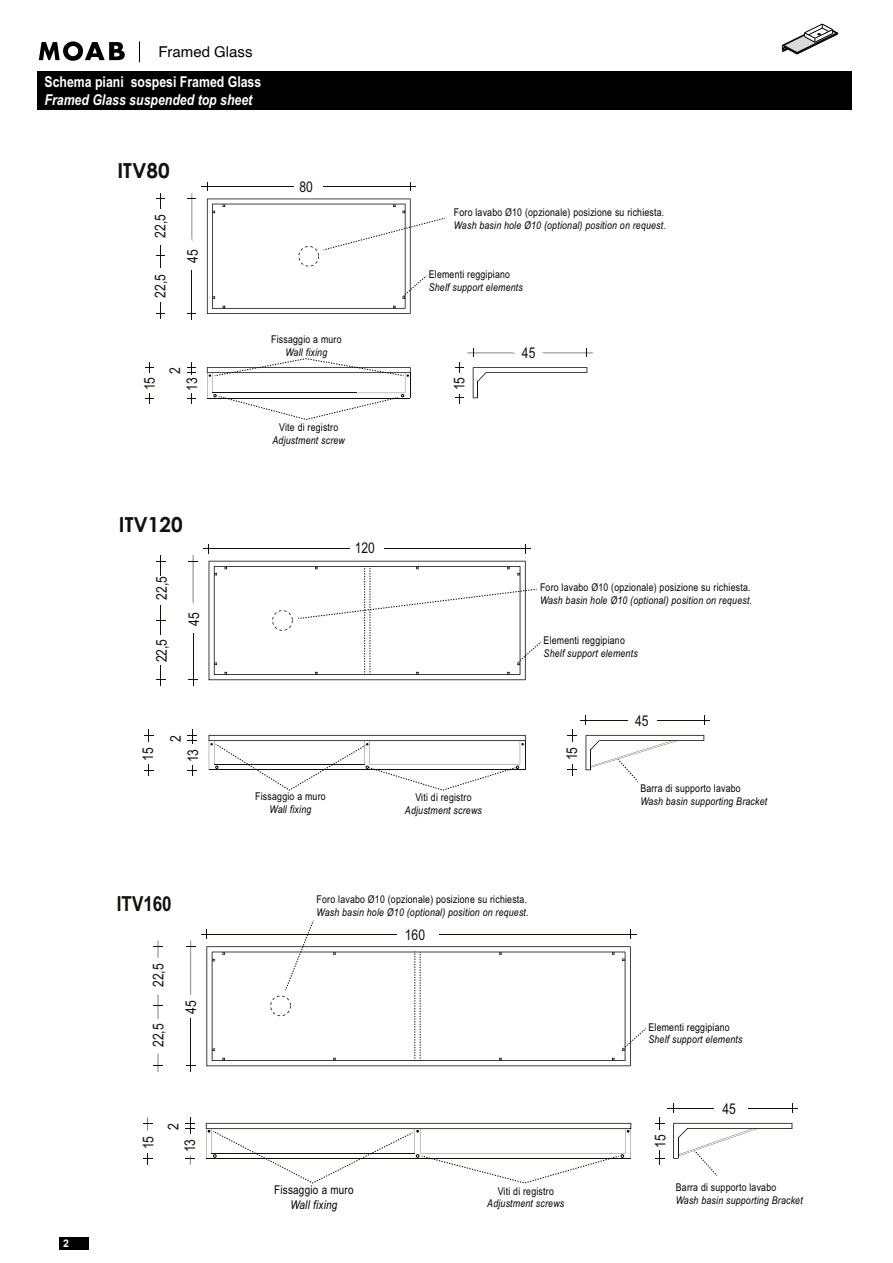
<style>
.page{position:relative;width:893px;height:1263px;background:#fff}
.page>*{position:absolute;margin:0;border:0;box-sizing:border-box;transform-origin:0 0}
.t1{font:700 20.7px "Century Gothic";color:#11110d}
.t2{font:700 20.7px "Arial Narrow";color:#11110d}
.t3{font:700 15px/18px "Arial Narrow";color:#fff}
.t4{font:15px "Helvetica";color:#000}
.t5{font:14.85px "Arial Narrow";color:#11110d}
.t6{font:12.15px/14.5px "Arial Narrow";letter-spacing:.02em;color:#000;text-align:center}
.t7{font:10.65px/12.9px "Arial Narrow";letter-spacing:.02em;color:#000}
.t8{font:italic 10.65px/12.9px "Arial Narrow";letter-spacing:.02em;color:#000}
.t9{font:700 10.5px "Arial";color:#fff}
.s1{font-style:italic}
.s2{font-style:normal}
</style>
<div class="page">
<hr style="left:439px;top:934px;width:197px;height:1px;background:#11110d">
<hr style="left:201px;top:934px;width:195px;height:1px;background:#11110d">
<hr style="left:191px;top:941px;width:1px;height:54px;background:#11110d">
<hr style="left:191px;top:1019px;width:1px;height:53px;background:#11110d">
<svg style="left:206px;top:946px;width:425px;height:120px"></svg>
<svg style="left:153px;top:941px;width:10px;height:17px"></svg>
<svg style="left:153px;top:994px;width:10px;height:26px"></svg>
<svg style="left:153px;top:1053px;width:10px;height:19px"></svg>
<svg style="left:186px;top:1117px;width:9px;height:17px"></svg>
<svg style="left:186px;top:1154px;width:9px;height:11px"></svg>
<svg style="left:655px;top:1117px;width:9px;height:13px"></svg>
<svg style="left:655px;top:1150px;width:9px;height:14px"></svg>
<svg style="left:143px;top:1117px;width:9px;height:14px"></svg>
<svg style="left:143px;top:1153px;width:9px;height:11px"></svg>
<hr style="left:667px;top:1108px;width:47px;height:1px;background:#11110d">
<hr style="left:748px;top:1108px;width:50px;height:1px;background:#11110d">
<hr style="left:323px;top:187px;width:93px;height:1px;background:#11110d">
<hr style="left:201px;top:187px;width:92px;height:1px;background:#11110d">
<svg style="left:188px;top:193px;width:8px;height:49px"></svg>
<hr style="left:192px;top:270px;width:1px;height:49px;background:#11110d">
<svg style="left:156px;top:193px;width:9px;height:16px"></svg>
<svg style="left:156px;top:245px;width:9px;height:23px"></svg>
<svg style="left:156px;top:303px;width:9px;height:16px"></svg>
<svg style="left:187px;top:362px;width:9px;height:13px"></svg>
<svg style="left:187px;top:394px;width:9px;height:10px"></svg>
<svg style="left:145px;top:362px;width:8px;height:10px"></svg>
<svg style="left:145px;top:393px;width:8px;height:11px"></svg>
<hr style="left:203px;top:548px;width:147px;height:1px;background:#11110d">
<svg style="left:189px;top:555px;width:9px;height:50px"></svg>
<hr style="left:193px;top:633px;width:1px;height:53px;background:#11110d">
<svg style="left:156px;top:555px;width:9px;height:20px"></svg>
<hr style="left:160px;top:605px;width:1px;height:30px;background:#11110d">
<svg style="left:156px;top:665px;width:9px;height:21px"></svg>
<svg style="left:188px;top:729px;width:9px;height:15px"></svg>
<svg style="left:188px;top:765px;width:9px;height:11px"></svg>
<svg style="left:144px;top:729px;width:9px;height:13px"></svg>
<svg style="left:144px;top:764px;width:9px;height:12px"></svg>
<hr style="left:580px;top:720px;width:48px;height:1px;background:#11110d">
<hr style="left:657px;top:720px;width:53px;height:1px;background:#11110d">
<svg style="left:624px;top:735px;width:80px;height:47px"></svg>
<svg style="left:673px;top:1123px;width:119px;height:53px"></svg>
<svg style="left:206px;top:1123px;width:425px;height:60px"></svg>
<svg style="left:207px;top:367px;width:6px;height:32px"></svg>
<svg style="left:207px;top:199px;width:204px;height:115px"></svg>
<svg style="left:624px;top:1028px;width:22px;height:21px"></svg>
<svg style="left:213px;top:205px;width:411px;height:855px"></svg>
<div style="left:38px;top:71px;width:814px;height:39px;background:#000"></div>
<svg style="left:39px;top:41px;width:86px;height:20px"></svg>
<svg style="left:781px;top:23px;width:58px;height:32px"></svg>
<svg style="left:139px;top:41px;width:1px;height:21px"></svg>
<div style="left:60px;top:1236px;width:29px;height:13px;background:#000"></div>
<p class="t4" style="left:158px;top:40px;width:96px">Framed Glass</p>
<p class="t3" style="left:45px;top:72px;width:218px">Schema piani sospesi Framed Glass<br><span class="s1">Framed Glass suspended top sheet</span></p>
<p class="t1" style="left:118px;top:155px;width:54px">ITV80</p>
<p class="t5" style="left:149px;top:238px;width:25px;rotate:-90deg">22,5</p>
<p class="t5" style="left:149px;top:298px;width:25px;rotate:-90deg">22,5</p>
<p class="t5" style="left:182px;top:263px;width:15px;rotate:-90deg">45</p>
<p class="t5" style="left:164px;top:374px;width:8px;rotate:-90deg">2</p>
<p class="t5" style="left:299px;top:176px;width:15px">80</p>
<p class="t7" style="left:271px;top:332px;width:72px;text-align:center">Fissaggio a muro<br><span class="s1">Wall fixing</span></p>
<p class="t7" style="left:454px;top:205px;width:214px">Foro lavabo Ø10 (opzionale) posizione su richiesta.<br><span class="s1">Wash basin hole Ø10 (optional) position on request.</span></p>
<p class="t8" style="left:429px;top:267px;width:96px"><span class="s2">Elementi reggipiano<br></span>Shelf support elements</p>
<p class="t5" style="left:522px;top:342px;width:15px">45</p>
<p class="t5" style="left:139px;top:390px;width:15px;rotate:-90deg">15</p>
<p class="t5" style="left:181px;top:391px;width:15px;rotate:-90deg">13</p>
<p class="t5" style="left:448px;top:390px;width:15px;rotate:-90deg">15</p>
<p class="t1" style="left:119px;top:509px;width:65px">ITV120</p>
<p class="t5" style="left:151px;top:600px;width:25px;rotate:-90deg">22,5</p>
<p class="t5" style="left:151px;top:662px;width:25px;rotate:-90deg">22,5</p>
<p class="t5" style="left:183px;top:626px;width:15px;rotate:-90deg">45</p>
<p class="t5" style="left:165px;top:742px;width:8px;rotate:-90deg">2</p>
<p class="t8" style="left:273px;top:420px;width:74px;text-align:center"><span class="s2">Vite di registro<br></span>Adjustment screw</p>
<p class="t5" style="left:355px;top:537px;width:22px">120</p>
<p class="t7" style="left:540px;top:581px;width:214px">Foro lavabo Ø10 (opzionale) posizione su richiesta.<br><span class="s1">Wash basin hole Ø10 (optional) position on request.</span></p>
<p class="t8" style="left:544px;top:633px;width:96px"><span class="s2">Elementi reggipiano<br></span>Shelf support elements</p>
<p class="t5" style="left:635px;top:710px;width:15px">45</p>
<p class="t5" style="left:137px;top:761px;width:15px;rotate:-90deg">15</p>
<p class="t5" style="left:182px;top:762px;width:15px;rotate:-90deg">13</p>
<p class="t5" style="left:561px;top:760px;width:15px;rotate:-90deg">15</p>
<p class="t2" style="left:117px;top:888px;width:56px">ITV160</p>
<p class="t5" style="left:147px;top:987px;width:25px;rotate:-90deg">22,5</p>
<p class="t5" style="left:147px;top:1047px;width:25px;rotate:-90deg">22,5</p>
<p class="t5" style="left:180px;top:1013px;width:15px;rotate:-90deg">45</p>
<p class="t5" style="left:162px;top:1130px;width:8px;rotate:-90deg">2</p>
<p class="t7" style="left:255px;top:789px;width:72px;text-align:center">Fissaggio a muro<br><span class="s1">Wall fixing</span></p>
<p class="t8" style="left:405px;top:790px;width:79px;text-align:center"><span class="s2">Viti di registro<br></span>Adjustment screws</p>
<p class="t7" style="left:317px;top:892px;width:214px">Foro lavabo Ø10 (opzionale) posizione su richiesta.<br><span class="s1">Wash basin hole Ø10 (optional) position on request.</span></p>
<p class="t5" style="left:405px;top:923px;width:22px">160</p>
<p class="t8" style="left:640px;top:782px;width:128px"><span class="s2">Barra di supporto lavabo<br></span>Wash basin supporting Bracket</p>
<p class="t8" style="left:648px;top:1020px;width:96px"><span class="s2">Elementi reggipiano<br></span>Shelf support elements</p>
<p class="t5" style="left:722px;top:1097px;width:15px">45</p>
<p class="t9" style="left:63px;top:1235px;width:7px">2</p>
<p class="t5" style="left:137px;top:1149px;width:15px;rotate:-90deg">15</p>
<p class="t5" style="left:649px;top:1148px;width:15px;rotate:-90deg">15</p>
<p class="t5" style="left:179px;top:1152px;width:15px;rotate:-90deg">13</p>
<p class="t6" style="left:274px;top:1182px;width:81px">Fissaggio a muro<br><span class="s1">Wall fixing</span></p>
<p class="t8" style="left:487px;top:1184px;width:78px;text-align:center"><span class="s2">Viti di registro<br></span>Adjustment screws</p>
<p class="t8" style="left:676px;top:1180px;width:128px"><span class="s2">Barra di supporto lavabo<br></span>Wash basin supporting Bracket</p>
</div>
